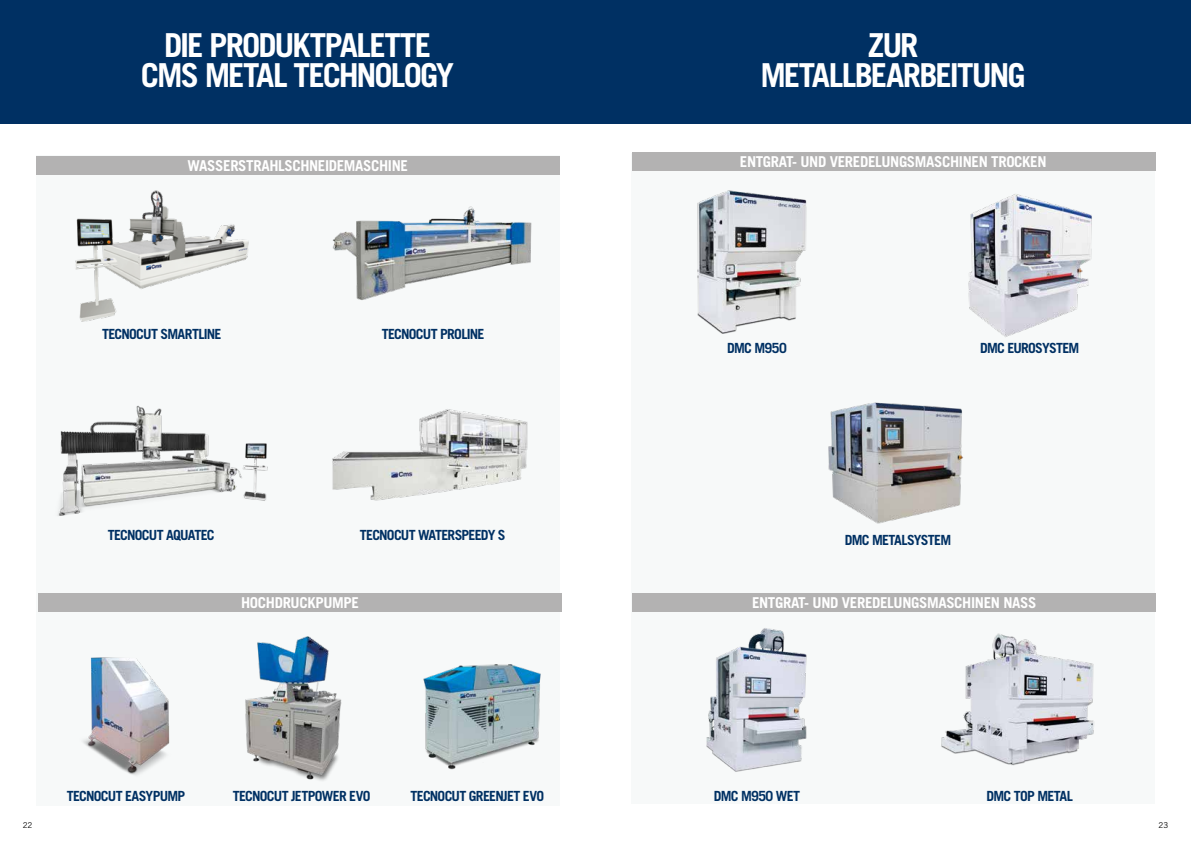
<style>
.page{position:relative;width:1191px;height:842px;background:#fff}
.page>*{position:absolute;margin:0;border:0;box-sizing:border-box;transform-origin:0 0}
.t1{font:700 33px/30.6px "Trade Gothic LT Std";letter-spacing:-.06em;color:#fff;text-align:center}
.t2{font:700 15px "Trade Gothic LT Std";letter-spacing:-.025em;color:#fff}
.t3{font:700 14px "Trade Gothic LT Std";letter-spacing:-.055em;color:#003063}
.t4{font:8px "Trade Gothic LT Std";color:#000}
</style>
<div class="page">
<div style="left:0;top:0;width:1191px;height:123px;background:#003063"></div>
<div style="left:36px;top:156px;width:523px;height:650px;background:#f7f9f9"></div>
<div style="left:631px;top:153px;width:523px;height:650px;background:#f7f9f9"></div>
<img style="left:941px;top:633px;width:153px;height:133px">
<img style="left:75px;top:190px;width:174px;height:132px">
<img style="left:697px;top:190px;width:110px;height:144px">
<img style="left:968px;top:194px;width:124px;height:143px">
<img style="left:828px;top:402px;width:135px;height:122px">
<img style="left:332px;top:206px;width:200px;height:94px">
<img style="left:332px;top:409px;width:196px;height:92px">
<img style="left:423px;top:664px;width:118px;height:106px">
<img style="left:245px;top:636px;width:97px;height:145px">
<div style="left:38px;top:593px;width:523px;height:19px;background:#b3b2b2"></div>
<div style="left:632px;top:593px;width:523px;height:19px;background:#b3b2b2"></div>
<div style="left:36px;top:156px;width:523px;height:18px;background:#b3b2b2"></div>
<div style="left:632px;top:153px;width:523px;height:18px;background:#b3b2b2"></div>
<img style="left:83px;top:657px;width:87px;height:118px">
<img style="left:706px;top:628px;width:101px;height:144px">
<img style="left:58px;top:405px;width:210px;height:111px">
<h1 class="t1" style="left:141px;top:29px;width:315px">DIE PRODUKTPALETTE<br>CMS METAL TECHNOLOGY</h1>
<h1 class="t1" style="left:760px;top:29px;width:267px">ZUR<br>METALLBEARBEITUNG</h1>
<p class="t2" style="left:187px;top:156px;width:222px">WASSERSTRAHLSCHNEIDEMASCHINE</p>
<p class="t2" style="left:740px;top:153px;width:308px">ENTGRAT- UND VEREDELUNGSMASCHINEN TROCKEN</p>
<p class="t3" style="left:102px;top:325px;width:121px">TECNOCUT SMARTLINE</p>
<p class="t3" style="left:382px;top:325px;width:104px">TECNOCUT PROLINE</p>
<p class="t3" style="left:108px;top:527px;width:108px">TECNOCUT AQUATEC</p>
<p class="t3" style="left:360px;top:527px;width:147px">TECNOCUT WATERSPEEDY S</p>
<p class="t3" style="left:727px;top:340px;width:61px">DMC M950</p>
<p class="t3" style="left:980px;top:340px;width:101px">DMC EUROSYSTEM</p>
<p class="t3" style="left:845px;top:532px;width:108px">DMC METALSYSTEM</p>
<p class="t2" style="left:241px;top:593px;width:119px">HOCHDRUCKPUMPE</p>
<p class="t2" style="left:752px;top:593px;width:286px">ENTGRAT- UND VEREDELUNGSMASCHINEN NASS</p>
<p class="t3" style="left:67px;top:787px;width:120px">TECNOCUT EASYPUMP</p>
<p class="t3" style="left:233px;top:787px;width:139px">TECNOCUT JETPOWER EVO</p>
<p class="t3" style="left:410px;top:787px;width:135px">TECNOCUT GREENJET EVO</p>
<p class="t3" style="left:986px;top:787px;width:88px">DMC TOP METAL</p>
<p class="t3" style="left:714px;top:787px;width:88px">DMC M950 WET</p>
<p class="t4" style="left:23px;top:820px;width:11px">22</p>
<p class="t4" style="left:1158px;top:820px;width:11px">23</p>
</div>
